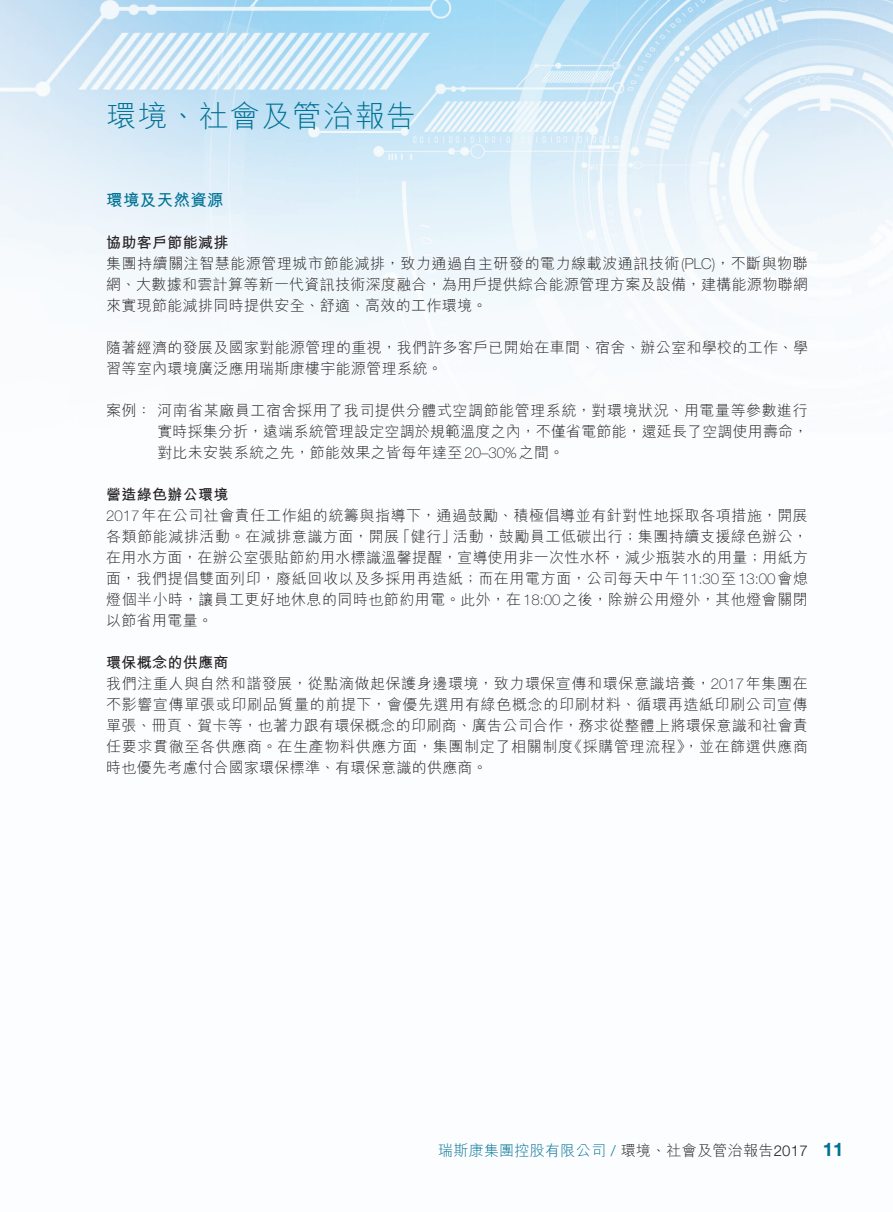
<style>
.page{position:relative;width:893px;height:1212px;background:#fff}
.page>*{position:absolute;margin:0;border:0;box-sizing:border-box;transform-origin:0 0}
.t1{font:300 30px "M Hei HK";letter-spacing:.04em;color:#007295}
.t2{font:700 18.75px "Helvetica Neue LT Std";color:#007295}
._02_H2{font:700 16.5px "M Hei HK";letter-spacing:.02em;color:#007295}
._00_txt{font:300 15px/21px "M Hei HK";letter-spacing:.03em;color:#231f20}
.t3{font:300 15px "M Hei HK";letter-spacing:.02em;color:#007295}
._03_H3{font:700 15px "M Hei HK";letter-spacing:.02em;color:#231f20}
.s1{font-family:"Helvetica Neue LT Std";font-weight:100}
.s2{font-family:"Helvetica Neue LT Std"}
.s3{color:#231f20}
.s4{font-family:"Helvetica Neue LT Std";color:#231f20}
</style>
<div class="page">
<img style="left:0;top:0;width:893px;height:350px">
<h1 class="t1" style="left:106px;top:100px;width:311px">環境、社會及管治報告</h1>
<p class="_02_H2" style="left:106px;top:188px;width:119px">環境及天然資源</p>
<p class="_03_H3" style="left:106px;top:232px;width:124px">協助客戶節能減排</p>
<p class="_00_txt" style="left:106px;top:253px;width:703px;text-align:justify">集團持續關注智慧能源管理城市節能減排，致力通過自主研發的電力線載波通訊技術<span class="s1">(PLC</span> ，<span class="s1">)</span> 不斷與物聯網、大數據和雲計算等新一代資訊技術深度融合，為用戶提供綜合能源管理方案及設備，建構能源物聯網來實現節能減排同時提供安全、舒適、高效的工作環境。</p>
<p class="_00_txt" style="left:106px;top:337px;width:703px">隨著經濟的發展及國家對能源管理的重視，我們許多客戶已開始在車間、宿舍、辦公室和學校的工作、學習等室內環境廣泛應用瑞斯康樓宇能源管理系統。</p>
<p class="_00_txt" style="left:157px;top:400px;width:652px;text-align:justify;text-indent:-51px">案例：河南省某廠員工宿舍採用了我司提供分體式空調節能管理系統，對環境狀況、用電量等參數進行實時採集分折，遠端系統管理設定空調於規範溫度之內，不僅省電節能，還延長了空調使用壽命，對比未安裝系統之先，節能效果之皆每年達至<span class="s1">20–30%</span>之間。</p>
<p class="_03_H3" style="left:106px;top:484px;width:124px">營造綠色辦公環境</p>
<p class="_00_txt" style="left:106px;top:505px;width:703px;text-align:right"><span class="s1">2017</span>年在公司社會責任工作組的統籌與指導下，通過鼓勵、積極倡導並有針對性地採取各項措施，開展活動，鼓勵員工低碳出行；集團持續支援綠色辦公，</p>
<p class="_00_txt" style="left:106px;top:526px;width:703px">各類節能減排活動。在減排意識方面，開展<br>在用水方面，在辦公室張貼節約用水標識溫馨提醒，宣導使用非一次性水杯，減少瓶裝水的用量；用紙方面，我們提倡雙面列印，廢紙回收以及多採用再造紙；而在用電方面，公司每天中午<span class="s1">11:30</span>至<span class="s1">13:00</span>會熄燈個半小時，讓員工更好地休息的同時也節約用電。此外，在<span class="s1">18:00</span>之後，除辦公用燈外，其他燈會關閉以節省用電量。</p>
<p class="_03_H3" style="left:106px;top:652px;width:124px">環保概念的供應商</p>
<p class="_00_txt" style="left:106px;top:673px;width:703px;text-align:right">我們注重人與自然和諧發展，從點滴做起保護身邊環境，致力環保宣傳和環保意識培養，<span class="s1">2017</span>年集團在不影響宣傳單張或印刷品質量的前提下，會優先選用有綠色概念的印刷材料、循環再造紙印刷公司宣傳單張、冊頁、賀卡等，也著力跟有環保概念的印刷商、廣告公司合作，務求從整體上將環保意識和社會責《採購管理流程，》並在篩選供應商</p>
<p class="_00_txt" style="left:396px;top:526px;width:63px">「健行」</p>
<p class="_00_txt" style="left:106px;top:736px;width:468px">任要求貫徹至各供應商。在生產物料供應方面，集團制定了相關制度時也優先考慮付合國家環保標準、有環保意識的供應商。</p>
<p class="t3" style="left:438px;top:1143px;width:371px">瑞斯康集團控股有限公司 <span class="s2">/</span> <span class="s3">環境、社會及管治報告</span><span class="s4">2017</span></p>
<p class="t2" style="left:823px;top:1138px;width:22px">11</p>
</div>
